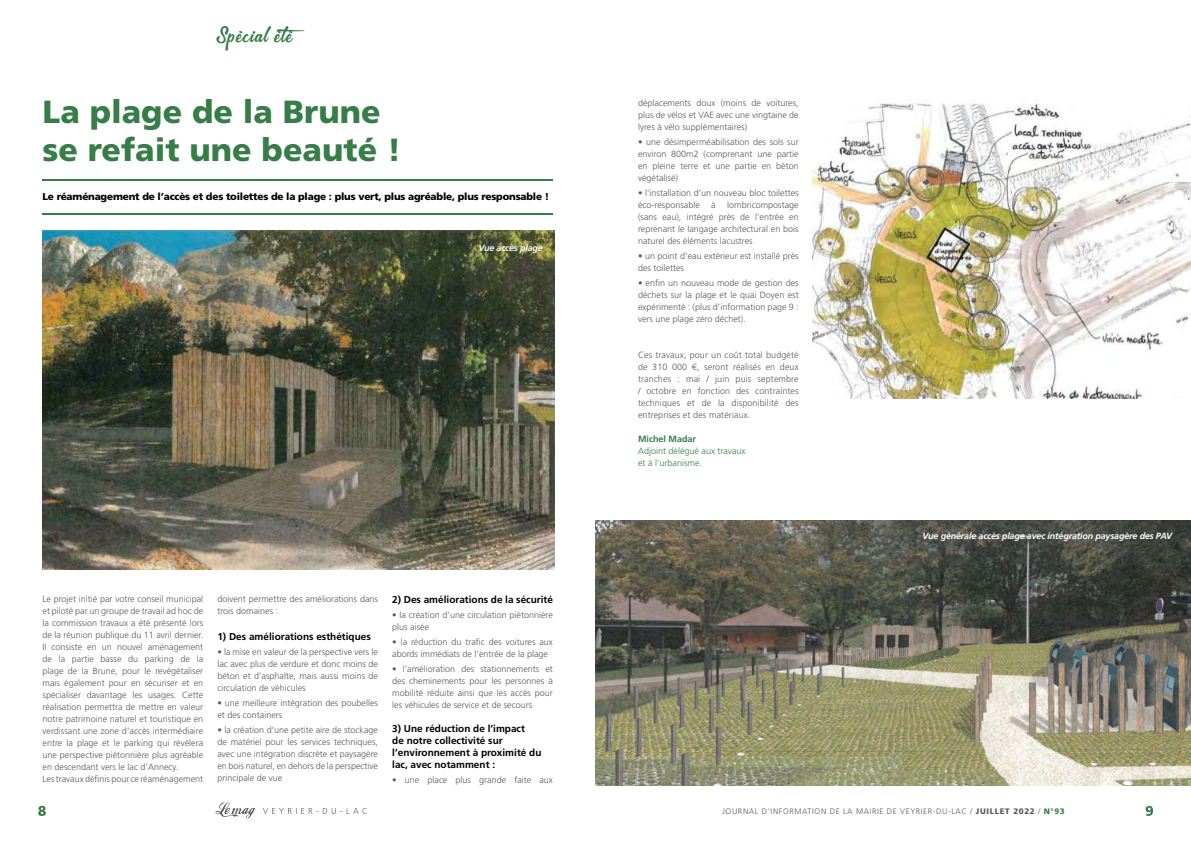
<style>
.page{position:relative;width:1191px;height:842px;background:#fff}
.page>*{position:absolute;margin:0;border:0;box-sizing:border-box;transform-origin:0 0}
.t1{font:900 32px/38px "Frutiger LT Std";color:#377d48}
.t2{font:18px "&Matchmaker";letter-spacing:.05em;color:#377d48}
.t3{font:700 10px/12px "Frutiger LT Std";color:#000}
.t4{font:900 10px "Frutiger LT Std";letter-spacing:-.02em;color:#000}
.t5{font:300 9px/12px "Frutiger LT Std";color:#58595b;text-align:justify}
.t6{font:italic 700 9px "Frutiger LT Std";letter-spacing:-.02em;color:#fff}
.t7{font:300 9px/12px "Frutiger LT Std";color:#377d48}
.t8{font:700 9px "Frutiger LT Std";color:#377d48}
.t9{font:300 8px "Frutiger LT Std";letter-spacing:.075em;color:#58595b}
.s1{font-weight:900}
.s2{font-weight:900;color:#377d48}
</style>
<div class="page">
<img style="left:42px;top:231px;width:512px;height:338px">
<img style="left:813px;top:99px;width:378px;height:300px">
<svg style="left:216px;top:802px;width:39px;height:16px"></svg>
<svg style="left:263px;top:808px;width:104px;height:6px"></svg>
<svg style="left:38px;top:806px;width:8px;height:10px"></svg>
<hr style="left:43px;top:180px;width:510px;height:1px;background:#377d48">
<hr style="left:43px;top:214px;width:510px;height:1px;background:#377d48">
<img style="left:595px;top:521px;width:596px;height:264px">
<svg style="left:1145px;top:806px;width:8px;height:10px"></svg>
<h2 class="t2" style="left:216px;top:23px;width:94px">Spécial été</h2>
<h1 class="t1" style="left:43px;top:93px;width:360px">La plage de la Brune se refait une beauté !</h1>
<p class="t4" style="left:43px;top:191px;width:508px">Le réaménagement de l’accès et des toilettes de la plage : plus vert, plus agréable, plus responsable !</p>
<p class="t6" style="left:478px;top:242px;width:66px">Vue accès plage</p>
<p class="t5" style="left:43px;top:593px;width:162px;text-align:left">Le projet initié par votre conseil municipal et piloté par un groupe de travail ad hoc de la commission travaux a été présenté lors de la réunion publique du 11 avril dernier.<br>Il consiste en un nouvel aménagement de la partie basse du parking de la plage de la Brune, pour le revégétaliser mais également pour en sécuriser et en spécialiser davantage les usages. Cette réalisation permettra de mettre en valeur notre patrimoine naturel et touristique en verdissant une zone d’accès intermédiaire entre la plage et le parking qui révèlera une perspective piétonnière plus agréable en descendant vers le lac d’Annecy.<br>Les travaux définis pour ce réaménagement</p>
<p class="t5" style="left:217px;top:593px;width:162px">doivent permettre des améliorations dans trois domaines :</p>
<p class="t3" style="left:217px;top:631px;width:155px">1) Des améliorations esthétiques</p>
<p class="t5" style="left:217px;top:646px;width:162px">• la mise en valeur de la perspective vers le lac avec plus de verdure et donc moins de béton et d’asphalte, mais aussi moins de circulation de véhicules</p>
<p class="t5" style="left:217px;top:697px;width:162px">• une meilleure intégration des poubelles et des containers</p>
<p class="t5" style="left:217px;top:724px;width:162px">• la création d’une petite aire de stockage de matériel pour les services techniques, avec une intégration discrète et paysagère en bois naturel, en dehors de la perspective principale de vue</p>
<p class="t3" style="left:392px;top:593px;width:162px">2) Des améliorations de la sécurité</p>
<p class="t5" style="left:392px;top:609px;width:162px">• la création d’une circulation piétonnière plus aisée</p>
<p class="t5" style="left:392px;top:636px;width:162px">• la réduction du trafic des voitures aux abords immédiats de l’entrée de la plage</p>
<p class="t5" style="left:392px;top:663px;width:162px">• l’amélioration des stationnements et des cheminements pour les personnes à mobilité réduite ainsi que les accès pour les véhicules de service et de secours</p>
<p class="t3" style="left:392px;top:722px;width:151px">3) Une réduction de l’impact<br>de notre collectivité sur l’environnement à proximité du lac, avec notamment :</p>
<p class="t5" style="left:392px;top:774px;width:162px">• une place plus grande faite aux</p>
<p class="t5" style="left:638px;top:97px;width:162px">déplacements doux (moins de voitures, plus de vélos et VAE avec une vingtaine de lyres à vélo supplémentaires)</p>
<p class="t5" style="left:638px;top:136px;width:162px">• une désimperméabilisation des sols sur environ 800m2 (comprenant une partie en pleine terre et une partie en béton végétalisé)</p>
<p class="t5" style="left:638px;top:187px;width:162px">• l’installation d’un nouveau bloc toilettes éco-responsable</p>
<p class="t5" style="left:638px;top:199px;width:162px;text-indent:89px">lombricompostage (sans eau), intégré près de l’entrée en reprenant le langage architectural en bois naturel des éléments lacustres</p>
<p class="t5" style="left:638px;top:250px;width:162px">• un point d’eau extérieur est installé près des toilettes</p>
<p class="t5" style="left:638px;top:277px;width:162px">• enfin un nouveau mode de gestion des déchets sur la plage et le quai Doyen est expérimenté : (plus d'information page 9 : vers une plage zéro déchet).</p>
<p class="t5" style="left:638px;top:349px;width:162px">Ces travaux, pour un coût total budgété de 310 000 €, seront réalisés en deux tranches : mai / juin puis septembre / octobre en fonction des contraintes techniques et de la disponibilité des entreprises et des matériaux.</p>
<p class="t8" style="left:638px;top:434px;width:60px">Michel Madar</p>
<p class="t7" style="left:638px;top:445px;width:109px">Adjoint délégué aux travaux et à l'urbanisme.</p>
<p class="t5" style="left:711px;top:199px;width:6px">à</p>
<p class="t6" style="left:922px;top:531px;width:251px">Vue générale accès plage avec intégration paysagère des PAV</p>
<p class="t9" style="left:722px;top:807px;width:344px">JOURNAL D’INFORMATION DE LA MAIRIE DE VEYRIER-DU-LAC / <span class="s1">JUILLET 2022</span> / <span class="s2">N°93</span></p>
</div>
